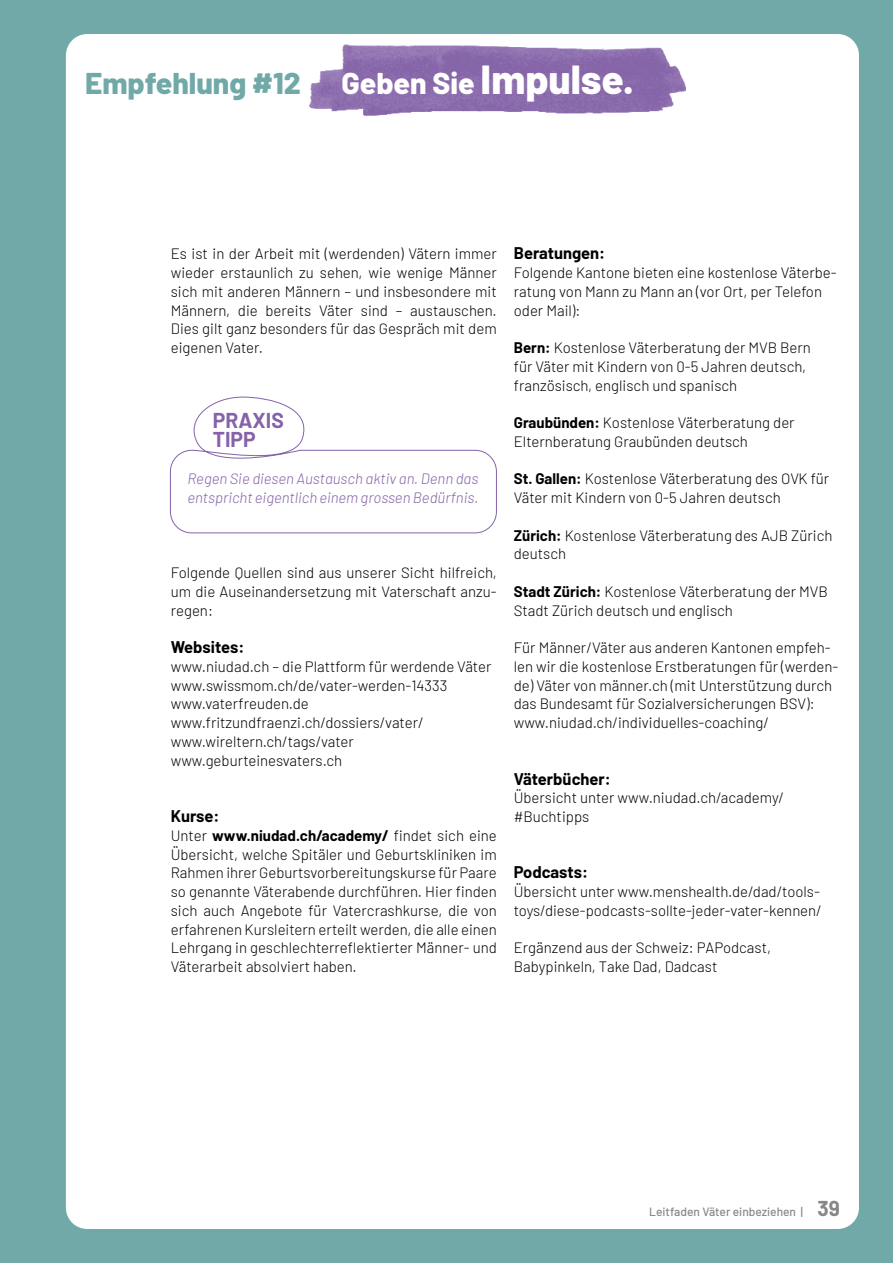
<style>
.page{position:relative;width:893px;height:1263px;background:#71a8a8}
.page>*{position:absolute;margin:0;border:0;box-sizing:border-box;transform-origin:0 0}
.t1{font:800 30px "Barlow";color:#fff}
.t2{font:800 30px "Barlow";color:#71a8a8}
.t3{font:700 21px/18.8px "Barlow";color:#8563a8}
.t4{font:700 16.5px "Barlow";color:#000}
.t5{font:300 15px/18.8px "Barlow";color:#000}
.t6{font:italic 300 15px/18.8px "Barlow";color:#8563a8}
.t7{font:500 12px "Barlow";color:#878787}
.s1{font-size:40.5px}
.s2{font-weight:700}
.s3{font-weight:700;font-size:21px}
</style>
<div class="page">
<div style="left:66px;top:34px;width:793px;height:1195px;background:#fff;border-radius:21px"></div>
<img style="left:309px;top:44px;width:377px;height:73px">
<svg style="left:170px;top:397px;width:327px;height:137px"></svg>
<h1 class="t2" style="left:85px;top:61px;width:217px">Empfehlung #12</h1>
<h1 class="t1" style="left:342px;top:61px;width:294px">Geben Sie <span class="s1">Impulse.</span></h1>
<p class="t5" style="left:171px;top:244px;width:328px;text-align:justify">Es ist in der Arbeit mit (werdenden) Vätern immer wieder erstaunlich zu sehen, wie wenige Männer sich mit anderen Männern – und insbesondere mit Männern, die bereits Väter sind – austauschen.<br>Dies gilt ganz besonders für das Gespräch mit dem eigenen Vater.</p>
<h2 class="t3" style="left:213px;top:410px;width:73px">PRAXIS<br>TIPP</h2>
<p class="t6" style="left:187px;top:469px;width:293px">Regen Sie diesen Austausch aktiv an. Denn das entspricht eigentlich einem grossen Bedürfnis.</p>
<p class="t5" style="left:171px;top:562px;width:327px;text-align:justify">Folgende Quellen sind aus unserer Sicht hilfreich, um die Auseinandersetzung mit Vaterschaft anzu&shy;regen:</p>
<p class="t4" style="left:171px;top:635px;width:75px">Websites:</p>
<p class="t5" style="left:171px;top:656px;width:322px">www.niudad.ch – die Plattform für werdende Väter www.swissmom.ch/de/vater-werden-14333 www.vaterfreuden.de www.fritzundfraenzi.ch/dossiers/vater/ www.wireltern.ch/tags/vater www.geburteinesvaters.ch</p>
<p class="t4" style="left:171px;top:804px;width:50px">Kurse:</p>
<p class="t5" style="left:171px;top:825px;width:328px;text-align:justify">Unter <span class="s2">www.niudad.ch/academy/</span> findet sich eine Übersicht, welche Spitäler und Geburtskliniken im Rahmen ihrer Geburtsvorbereitungskurse für Paare so genannte Väterabende durchführen. Hier finden sich auch Angebote für Vatercrashkurse, die von erfahrenen Kursleitern erteilt werden, die alle einen Lehrgang in geschlechterreflektierter Männer- und Väterarbeit absolviert haben.</p>
<p class="t4" style="left:514px;top:241px;width:93px">Beratungen:</p>
<p class="t5" style="left:514px;top:262px;width:324px">Folgende Kantone bieten eine kostenlose Väterbe&shy;ratung von Mann zu Mann an (vor Ort, per Telefon oder Mail):</p>
<p class="t5" style="left:514px;top:337px;width:299px"><span class="s2">Bern:</span> Kostenlose Väterberatung der MVB Bern für Väter mit Kindern von 0-5 Jahren deutsch, französisch, englisch und spanisch</p>
<p class="t5" style="left:514px;top:412px;width:282px"><span class="s2">Graubünden:</span> Kostenlose Väterberatung der<br>Elternberatung Graubünden deutsch</p>
<p class="t5" style="left:514px;top:469px;width:317px"><span class="s2">St. Gallen:</span> Kostenlose Väterberatung des OVK für<br>Väter mit Kindern von 0-5 Jahren deutsch</p>
<p class="t5" style="left:514px;top:525px;width:320px"><span class="s2">Zürich:</span> Kostenlose Väterberatung des AJB Zürich deutsch</p>
<p class="t5" style="left:514px;top:581px;width:315px"><span class="s2">Stadt Zürich:</span> Kostenlose Väterberatung der MVB<br>Stadt Zürich deutsch und englisch</p>
<p class="t5" style="left:514px;top:637px;width:326px">Für Männer/Väter aus anderen Kantonen empfeh&shy;len wir die kostenlose Erstberatungen für (werden&shy;de) Väter von männer.ch (mit Unterstützung durch das Bundesamt für Sozialversicherungen BSV): www.niudad.ch/individuelles-coaching/</p>
<p class="t4" style="left:514px;top:766px;width:99px">Väterbücher:</p>
<p class="t5" style="left:514px;top:787px;width:272px">Übersicht unter www.niudad.ch/academy/ #Buchtipps</p>
<p class="t4" style="left:514px;top:860px;width:76px">Podcasts:</p>
<p class="t5" style="left:514px;top:881px;width:310px">Übersicht unter www.menshealth.de/dad/tools&shy;toys/diese-podcasts-sollte-jeder-vater-kennen/</p>
<p class="t5" style="left:514px;top:937px;width:259px">Ergänzend aus der Schweiz: PAPodcast,<br>Babypinkeln, Take Dad, Dadcast</p>
<p class="t7" style="left:649px;top:1203px;width:192px">Leitfaden Väter einbeziehen | <span class="s3">39</span></p>
</div>
